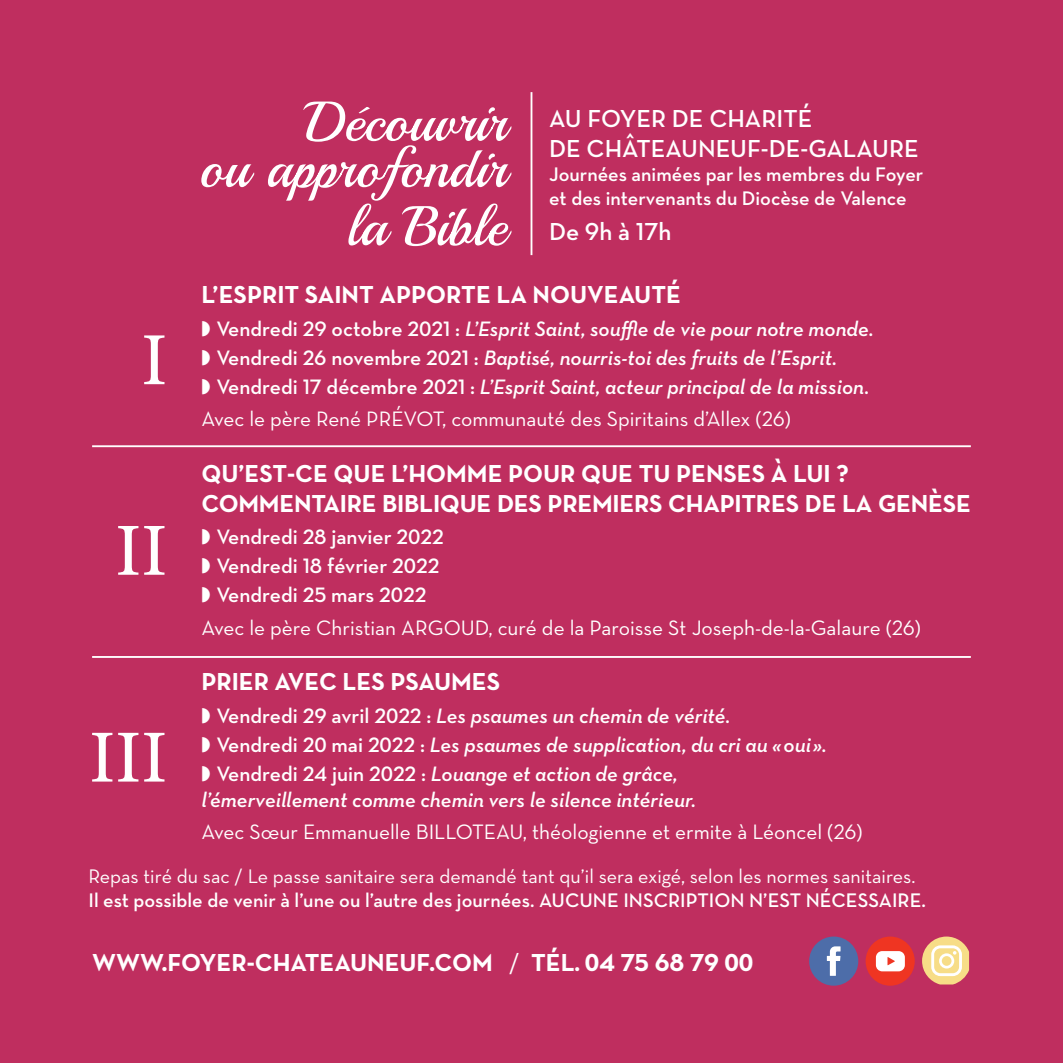
<style>
.page{position:relative;width:1063px;height:1063px;background:#bf2e5f}
.page>*{position:absolute;margin:0;border:0;box-sizing:border-box;transform-origin:0 0}
.t1{font:700 25px/30px "Neutraface Text";color:#fff}
.t2{font:600 25px/30px "Neutraface Text";color:#fff}
.t3{font:italic 600 21.25px/29px "Neutraface Text";color:#fff}
.t4{font:21.25px "Neutraface Text";color:#fff}
.t5{font:600 21.25px/29px "Neutraface Text";color:#fff}
.t6{font:600 20px/24px "Neutraface Text";color:#fff}
.t7{font:20px "Neutraface Text";color:#fff}
.s1{font-style:normal}
.s2{font-weight:400}
</style>
<div class="page">
<svg style="left:201px;top:102px;width:311px;height:144px"></svg>
<hr style="left:531px;top:92px;width:1px;height:163px;background:#fff">
<svg style="left:144px;top:335px;width:20px;height:49px"></svg>
<svg style="left:118px;top:526px;width:46px;height:49px"></svg>
<svg style="left:92px;top:733px;width:72px;height:49px"></svg>
<div style="left:809px;top:937px;width:49px;height:49px;background:#4d6da9;border-radius:50%"></div>
<svg style="left:827px;top:946px;width:14px;height:30px"></svg>
<div style="left:866px;top:937px;width:49px;height:49px;background:#ef3522;border-radius:50%"></div>
<svg style="left:876px;top:951px;width:29px;height:20px"></svg>
<svg style="left:922px;top:937px;width:47px;height:48px"></svg>
<hr style="left:92px;top:445px;width:879px;height:2px;background:#fff">
<hr style="left:92px;top:656px;width:879px;height:2px;background:#fff">
<p class="t2" style="left:549px;top:103px;width:371px">Au Foyer de Charité<br>de Châteauneuf-de-galaure</p>
<p class="t6" style="left:549px;top:162px;width:376px">Journées animées par les membres du Foyer et des intervenants du Diocèse de Valence</p>
<p class="t2" style="left:549px;top:217px;width:124px">De 9h à 17h</p>
<p class="t1" style="left:201px;top:279px;width:481px">L’ESPRIT SAINT APPORTE LA NOUVEAUTÉ</p>
<p class="t3" style="left:201px;top:314px;width:674px">◗ <span class="s1">Vendredi 29 octobre 2021 :</span> L’Esprit Saint, souffle de vie pour notre monde. ◗ <span class="s1">Vendredi 26 novembre 2021 :</span> Baptisé, nourris-toi des fruits de l’Esprit.<br>◗ <span class="s1">Vendredi 17 décembre 2021 :</span> L’Esprit Saint, acteur principal de la mission.</p>
<p class="t4" style="left:201px;top:406px;width:591px">Avec le père René Pr évot, communauté des Spiritains d’Allex (26)</p>
<p class="t1" style="left:201px;top:458px;width:771px">QU’EST-CE QUE L’HOMME POUR QUE TU PENSES À LUI ?<br>COMMENTAIRE BIBLIQUE DES PREMIERS CHAPITRES DE LA GENÈSE</p>
<p class="t5" style="left:201px;top:522px;width:244px">◗ Vendredi 28 janvier 2022 ◗ Vendredi 18 février 2022 ◗ Vendredi 25 mars 2022</p>
<p class="t4" style="left:201px;top:614px;width:721px">Avec le père Christian Argoud, curé de la Paroisse St Joseph-de-la-Galaure (26)</p>
<p class="t1" style="left:201px;top:667px;width:301px">PRIER AVEC LES PSAUMES</p>
<p class="t3" style="left:201px;top:701px;width:627px">◗ <span class="s1">Vendredi 29 avril 2022 :</span> Les psaumes un chemin de vérité.<br>◗ <span class="s1">Vendredi 20 mai 2022 :</span> Les psaumes de supplication, du cri au « oui ». ◗ <span class="s1">Vendredi 24 juin 2022 :</span> Louange et action de grâce,</p>
<p class="t3" style="left:201px;top:785px;width:496px">l’émerveillement comme chemin vers le silence intérieur.</p>
<p class="t4" style="left:201px;top:819px;width:663px">Avec Sœur Emmanuelle Billoteau, théologienne et ermite à Léoncel (26)</p>
<p class="t7" style="left:89px;top:864px;width:828px">Repas tiré du sac / Le passe sanitaire sera demandé tant qu’il sera exigé, selon les normes sanitaires.</p>
<p class="t6" style="left:89px;top:888px;width:839px">I l est possible de venir à l’une ou l’autre des journées. Aucune inscription n’est nécessaire.</p>
<p class="t1" style="left:92px;top:947px;width:663px">WWW.FOYER-CHATEAUNEUF.COM <span class="s2">/</span> TÉL. 04 75 68 79 00</p>
</div>
